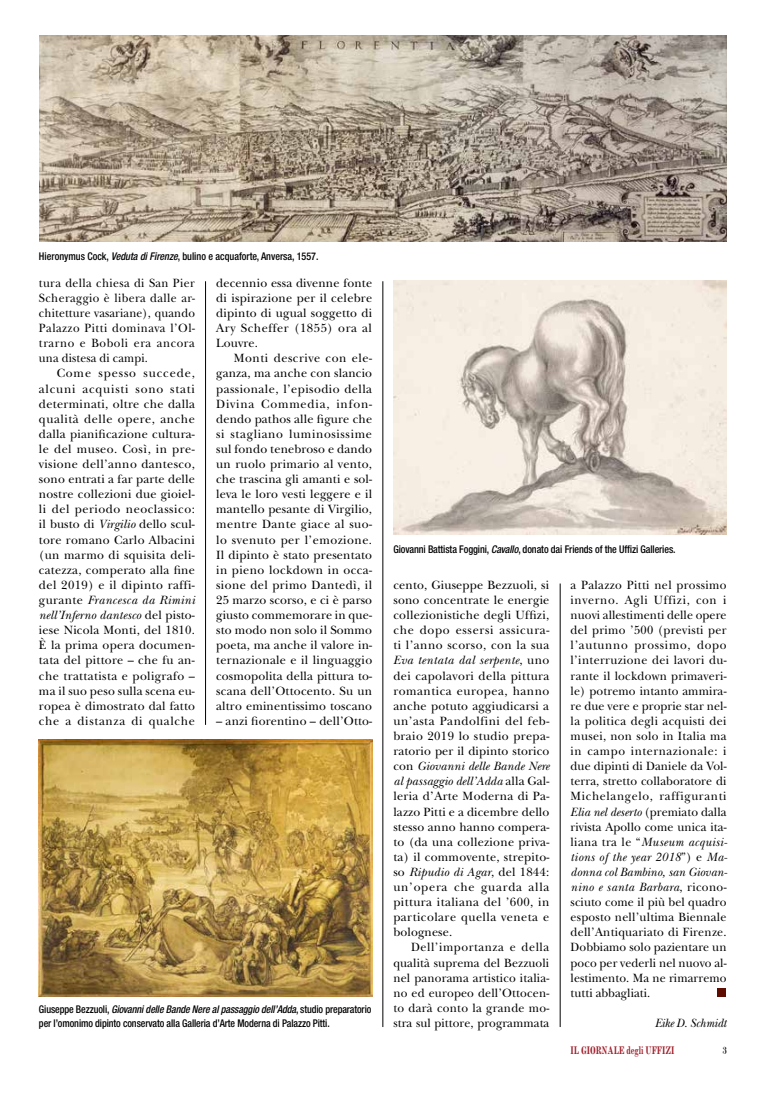
<style>
.page{position:relative;width:762px;height:1099px;background:#fff}
.page>*{position:absolute;margin:0;border:0;box-sizing:border-box;transform-origin:0 0}
.t1{font:12.5px/15.1px "New Baskerville Std";letter-spacing:.02em;color:#000;text-align:justify}
.t2{font:12.5px/15.1px "New Baskerville Std";letter-spacing:.02em;color:#000;text-align:justify;scale:.96 1}
.t3{font:12.5px/15.1px "New Baskerville Std";letter-spacing:.02em;color:#000;text-align:justify;scale:.94 1}
.t4{font:italic 12.5px "New Baskerville Std";letter-spacing:-.005em;color:#000;scale:.94 1}
.t5{font:700 11.25px "Modern MT Std";color:#a0202c;scale:.75 1}
.t6{font:11.25px "Modern";color:#000;scale:.75 1}
.t7{font:500 condensed 10.62px/13.8px "Helvetica Neue LT Std";letter-spacing:-.01em;color:#000;scale:.94 1}
.t8{font:500 condensed 10.62px "Helvetica Neue LT Std";letter-spacing:-.01em;color:#000;scale:.95 1}
.s1{font-style:italic}
.s2{font-family:"Times LT Std"}
</style>
<div class="page">
<div style="left:717px;top:988px;width:8px;height:8px;background:#5e0b00"></div>
<img style="left:39px;top:36px;width:687px;height:205px">
<img style="left:39px;top:740px;width:333px;height:256px">
<img style="left:393px;top:280px;width:333px;height:255px">
<hr style="left:205px;top:281px;width:1px;height:444px;background:#000">
<hr style="left:383px;top:281px;width:1px;height:746px;background:#000">
<hr style="left:560px;top:583px;width:1px;height:443px;background:#000">
<p class="t8" style="left:39px;top:249px;width:296px">Hieronymus Cock, <span class="s1">Veduta di Firenze</span>, bulino e acquaforte, Anversa, 1557.</p>
<p class="t3" style="left:39px;top:275px;width:167px">tura della chiesa di San Pier Scheraggio è libera dalle ar&shy;chitetture vasariane), quando Palazzo Pitti dominava l’Ol&shy;trarno e Boboli era ancora una distesa di campi.</p>
<p class="t1" style="left:39px;top:366px;width:158px;text-indent:18px">Come spesso succede, alcuni acquisti sono stati determinati, oltre che dalla qualità delle opere, anche dalla pianificazione cultura&shy;le del museo. Così, in pre&shy;visione dell’anno dantesco, sono entrati a far parte delle nostre collezioni due gioiel&shy;li del periodo neoclassico: il busto di <span class="s1">Virgilio</span> dello scul&shy;tore romano Carlo Albacini (un marmo di squisita deli&shy;catezza, comperato alla fine del 2019) e il dipinto raffi&shy;gurante <span class="s1">Francesca da Rimini nell’Inferno dantesco</span> del pisto&shy;iese Nicola Monti, del 1810.<br>È la prima opera documen&shy;tata del pittore – che fu an&shy;che trattatista e poligrafo – ma il suo peso sulla scena eu&shy;ropea è dimostrato dal fatto che a distanza di qualche</p>
<p class="t1" style="left:216px;top:275px;width:157px">decennio essa divenne fonte di ispirazione per il celebre dipinto di ugual soggetto di Ary Scheffer (1855) ora al Louvre.</p>
<p class="t1" style="left:216px;top:351px;width:158px;text-indent:18px">Monti descrive con ele&shy;ganza, ma anche con slancio passionale, l’episodio della Divina Commedia, infon&shy;dendo pathos alle figure che si stagliano luminosissime sul fondo tenebroso e dando un ruolo primario al vento, che trascina gli amanti e sol&shy;leva le loro vesti leggere e il mantello pesante di Virgilio, mentre Dante giace al suo&shy;lo svenuto per l’emozione.<br>Il dipinto è stato presentato in pieno lockdown in occa&shy;sione del primo Dantedì, il 25 marzo scorso, e ci è parso giusto commemorare in que&shy;sto modo non solo il Sommo poeta, ma anche il valore in&shy;ternazionale e il linguaggio cosmopolita della pittura to&shy;scana dell’Ottocento. Su un altro eminentissimo toscano</p>
<p class="t1" style="left:216px;top:713px;width:157px">– anzi fiorentino – dell’Otto-</p>
<p class="t7" style="left:39px;top:1002px;width:355px">Giuseppe Bezzuoli, <span class="s1">Giovanni delle Bande Nere al passaggio dell’Adda</span>, studio preparatorio per l’omonimo dipinto conservato alla Galleria d’Arte Moderna di Palazzo Pitti.</p>
<p class="t8" style="left:393px;top:543px;width:299px">Giovanni Battista Foggini, <span class="s1">Cavallo</span>, donato dai Friends of the Uffizi Galleries.</p>
<p class="t1" style="left:393px;top:577px;width:158px">cento, Giuseppe Bezzuoli, si sono concentrate le energie collezionistiche degli Uffizi, che dopo essersi assicura&shy;ti l’anno scorso, con la sua <span class="s1">Eva tentata dal serpente</span>, uno dei capolavori della pittura romantica europea, hanno anche potuto aggiudicarsi a un’asta Pandolfini del feb&shy;braio 2019 lo studio prepa&shy;ratorio per il dipinto storico con <span class="s1">Giovanni delle Bande Nere al passaggio dell’Adda</span> alla Gal&shy;leria d<span class="s2">’</span>Arte Moderna di Pa&shy;lazzo Pitti e a dicembre dello stesso anno hanno compera&shy;to (da una collezione priva&shy;ta) il commovente, strepito&shy;so <span class="s1">Ripudio di Agar</span>, del 1844: un’opera che guarda alla pittura italiana del ’600, in particolare quella veneta e bolognese.</p>
<p class="t2" style="left:393px;top:939px;width:164px;text-indent:18px">Dell’importanza e della qualità suprema del Bezzuoli nel panorama artistico italia&shy;no ed europeo dell’Ottocen&shy;to darà conto la grande mo&shy;stra sul pittore, programmata</p>
<p class="t2" style="left:570px;top:577px;width:165px">a Palazzo Pitti nel prossimo inverno. Agli Uffizi, con i nuovi allestimenti delle opere del primo ’500 (previsti per l’autunno prossimo, dopo l’interruzione dei lavori du&shy;rante il lockdown primaveri&shy;le) potremo intanto ammira&shy;re due vere e proprie star nel&shy;la politica degli acquisti dei musei, non solo in Italia ma in campo internazionale: i due dipinti di Daniele da Vol&shy;terra, stretto collaboratore di Michelangelo, raffiguranti <span class="s1">Elia nel deserto</span> (premiato dalla rivista Apollo come unica ita&shy;liana tra le “<span class="s1">Museum acquisi&shy;tions of the year 2018</span>”) e <span class="s1">Ma&shy;donna col Bambino, san Giovan&shy;nino e santa Barbara</span>, ricono&shy;sciuto come il più bel quadro esposto nell’ultima Biennale dell’Antiquariato di Firenze.<br>Dobbiamo solo pazientare un poco per vederli nel nuovo al&shy;lestimento. Ma ne rimarremo tutti abbagliati.</p>
<p class="t4" style="left:655px;top:1015px;width:77px">Eike D. Schmidt</p>
<p class="t5" style="left:570px;top:1042px;width:140px">IL GIORNALE degli UFFIZI</p>
<p class="t6" style="left:723px;top:1044px;width:7px">3</p>
</div>
